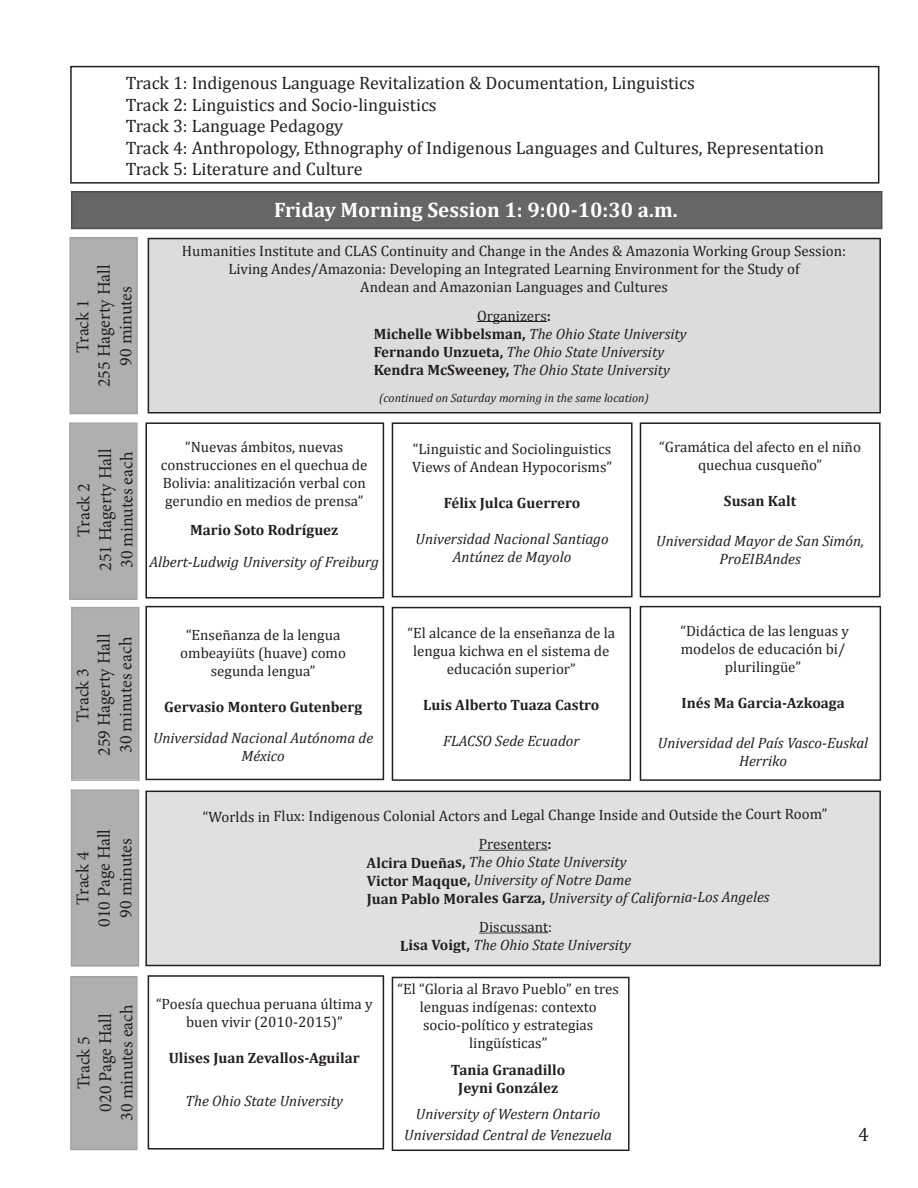
<style>
.page{position:relative;width:918px;height:1188px;background:#fff}
.page>*{position:absolute;margin:0;border:0;box-sizing:border-box;transform-origin:0 0}
.t1{font:700 21px "Cambria";color:#fff}
.t2{font:19.5px "Cambria";color:#231f20}
.t3{font:18px/21.6px "Cambria";color:#231f20}
.t4{font:18px/21.6px "Minion Pro";color:#231f20;text-align:center}
.t5{font:15px/18px "Cambria";color:#231f20;text-align:center}
.t6{font:italic 15px/18px "Cambria";color:#231f20;text-align:center}
.t7{font:700 15px/18px "Cambria";color:#231f20;text-align:center}
.t8{font:italic 12px "Cambria";color:#231f20}
.s1{font-style:normal}
.s2{font-weight:700;font-style:normal}
.s3{font-weight:700}
</style>
<div class="page">
<div style="left:70px;top:976px;width:68px;height:174px;background:#b0afaf"></div>
<div style="left:71px;top:789px;width:68px;height:178px;background:#b0afaf"></div>
<div style="left:69px;top:422px;width:69px;height:178px;background:#b0afaf"></div>
<div style="left:69px;top:237px;width:69px;height:177px;background:#b0afaf"></div>
<div style="left:148px;top:238px;width:733px;height:175px;background:#dddcdc"></div>
<svg style="left:71px;top:191px;width:811px;height:38px;background:#646465"></svg>
<hr style="left:477px;top:321px;width:70px;height:1px;background:#231f20">
<svg style="left:640px;top:422px;width:241px;height:175px"></svg>
<svg style="left:71px;top:606px;width:313px;height:175px"></svg>
<svg style="left:640px;top:606px;width:241px;height:175px"></svg>
<svg style="left:148px;top:975px;width:236px;height:175px"></svg>
<svg style="left:392px;top:977px;width:238px;height:174px"></svg>
<div style="left:145px;top:791px;width:736px;height:175px;background:#e0e0e0"></div>
<hr style="left:479px;top:850px;width:69px;height:1px;background:#231f20">
<hr style="left:479px;top:932px;width:69px;height:2px;background:#231f20">
<svg style="left:145px;top:422px;width:239px;height:177px"></svg>
<svg style="left:70px;top:66px;width:809px;height:118px"></svg>
<svg style="left:392px;top:422px;width:241px;height:175px"></svg>
<svg style="left:392px;top:607px;width:239px;height:174px"></svg>
<p class="t3" style="left:126px;top:72px;width:700px">Track 1: Indigenous Language Revitalization &amp; Documentation, Linguistics<br>Track 2: Linguistics and Socio-linguistics<br>Track 3: Language Pedagogy<br>Track 4: Anthropology, Ethnography of Indigenous Languages and Cultures, Representation Track 5: Literature and Culture</p>
<p class="t4" style="left:71px;top:387px;width:124px;rotate:-90deg">Track 1<br>255 Hagerty Hall<br>90 minutes</p>
<p class="t4" style="left:72px;top:571px;width:124px;rotate:-90deg">Track 2<br>251 Hagerty Hall<br>30 minutes each</p>
<h1 class="t1" style="left:274px;top:197px;width:405px">Friday Morning Session 1: 9:00-10:30 a.m.</h1>
<p class="t5" style="left:182px;top:241px;width:666px">Humanities Institute and CLAS Continuity and Change in the Andes &amp; Amazonia Working Group Session:<br>Living Andes/Amazonia: Developing an Integrated Learning Environment for the Study of<br>Andean and Amazonian Languages and Cultures</p>
<p class="t6" style="left:374px;top:306px;width:315px;text-align:left;text-indent:103px"><span class="s1">Organizers</span><span class="s2">:<br>Michelle Wibbelsman,</span> The Ohio State University <span class="s2">Fernando Unzueta,</span> The Ohio State University <span class="s2">Kendra McSweeney,</span> The Ohio State University</p>
<p class="t8" style="left:379px;top:390px;width:271px">(continued on Saturday morning in the same location)</p>
<p class="t5" style="left:659px;top:438px;width:203px">“Gramática del afecto en el niño quechua cusqueño”</p>
<p class="t7" style="left:724px;top:492px;width:74px">Susan Kalt</p>
<p class="t6" style="left:656px;top:531px;width:209px">Universidad Mayor de San Simón,<br>ProEIBAndes</p>
<p class="t5" style="left:161px;top:438px;width:208px">“Nuevas ámbitos, nuevas construcciones en el quechua de<br>Bolivia: analitización verbal con gerundio en medios de prensa”</p>
<p class="t7" style="left:190px;top:520px;width:150px">Mario Soto Rodríguez</p>
<p class="t6" style="left:149px;top:553px;width:231px">Albert-Ludwig University of Freiburg</p>
<p class="t5" style="left:412px;top:439px;width:202px;text-align:left">“Linguistic and Sociolinguistics<br>Views of Andean Hypocorisms”</p>
<p class="t7" style="left:444px;top:493px;width:138px">Félix Julca Guerrero</p>
<p class="t6" style="left:416px;top:529px;width:194px">Universidad Nacional Santiago<br>Antúnez de Mayolo</p>
<p class="t4" style="left:71px;top:756px;width:124px;rotate:-90deg">Track 3<br>259 Hagerty Hall<br>30 minutes each</p>
<p class="t4" style="left:71px;top:927px;width:100px;rotate:-90deg">Track 4<br>010 Page Hall<br>90 minutes</p>
<p class="t4" style="left:72px;top:1121px;width:118px;rotate:-90deg">Track 5<br>020 Page Hall<br>30 minutes each</p>
<p class="t5" style="left:180px;top:626px;width:167px">“Enseñanza de la lengua ombeayiüts (huave) como segunda lengua”</p>
<p class="t7" style="left:164px;top:698px;width:200px">Gervasio Montero Gutenberg</p>
<p class="t6" style="left:153px;top:728px;width:222px">Universidad Nacional Autónoma de<br>México</p>
<p class="t5" style="left:408px;top:624px;width:209px">“El alcance de la enseñanza de la lengua kichwa en el sistema de educación superior”</p>
<p class="t7" style="left:423px;top:696px;width:178px">Luis Alberto Tuaza Castro</p>
<p class="t6" style="left:443px;top:732px;width:138px">FLACSO Sede Ecuador</p>
<p class="t5" style="left:680px;top:622px;width:170px">“Didáctica de las lenguas y modelos de educación bi/ plurilingüe”</p>
<p class="t7" style="left:681px;top:694px;width:165px">Inés Ma Garcia-Azkoaga</p>
<p class="t6" style="left:658px;top:733px;width:212px">Universidad del País Vasco-Euskal<br>Herriko</p>
<p class="t5" style="left:203px;top:801px;width:626px;line-height:28.8px">“Worlds in Flux: Indigenous Colonial Actors and Legal Change Inside and Outside the Court Room”<br>Presenters<span class="s3">:</span></p>
<p class="t6" style="left:367px;top:853px;width:404px;text-align:left"><span class="s2">Alcira Dueñas,</span> The Ohio State University<br><span class="s2">Victor Maqque,</span> University of Notre Dame<br><span class="s2">Juan Pablo Morales Garza,</span> University of California-Los Angeles</p>
<p class="t6" style="left:400px;top:918px;width:232px"><span class="s1">Discussant:<br></span><span class="s2">Lisa Voigt,</span> The Ohio State University</p>
<p class="t5" style="left:156px;top:995px;width:218px">“Poesía quechua peruana última y buen vivir (2010-2015)”</p>
<p class="t7" style="left:169px;top:1049px;width:192px">Ulises Juan Zevallos-Aguilar</p>
<p class="t6" style="left:186px;top:1092px;width:159px">The Ohio State University</p>
<p class="t5" style="left:397px;top:979px;width:223px">“El “Gloria al Bravo Pueblo” en tres lenguas indígenas: contexto socio-político y estrategias lingüísticas”</p>
<p class="t7" style="left:451px;top:1060px;width:116px">Tania Granadillo<br>Jeyni González</p>
<p class="t6" style="left:404px;top:1102px;width:209px;line-height:21.6px">University of Western Ontario<br>Universidad Central de Venezuela</p>
<h2 class="t2" style="left:858px;top:1122px;width:12px">4</h2>
</div>
